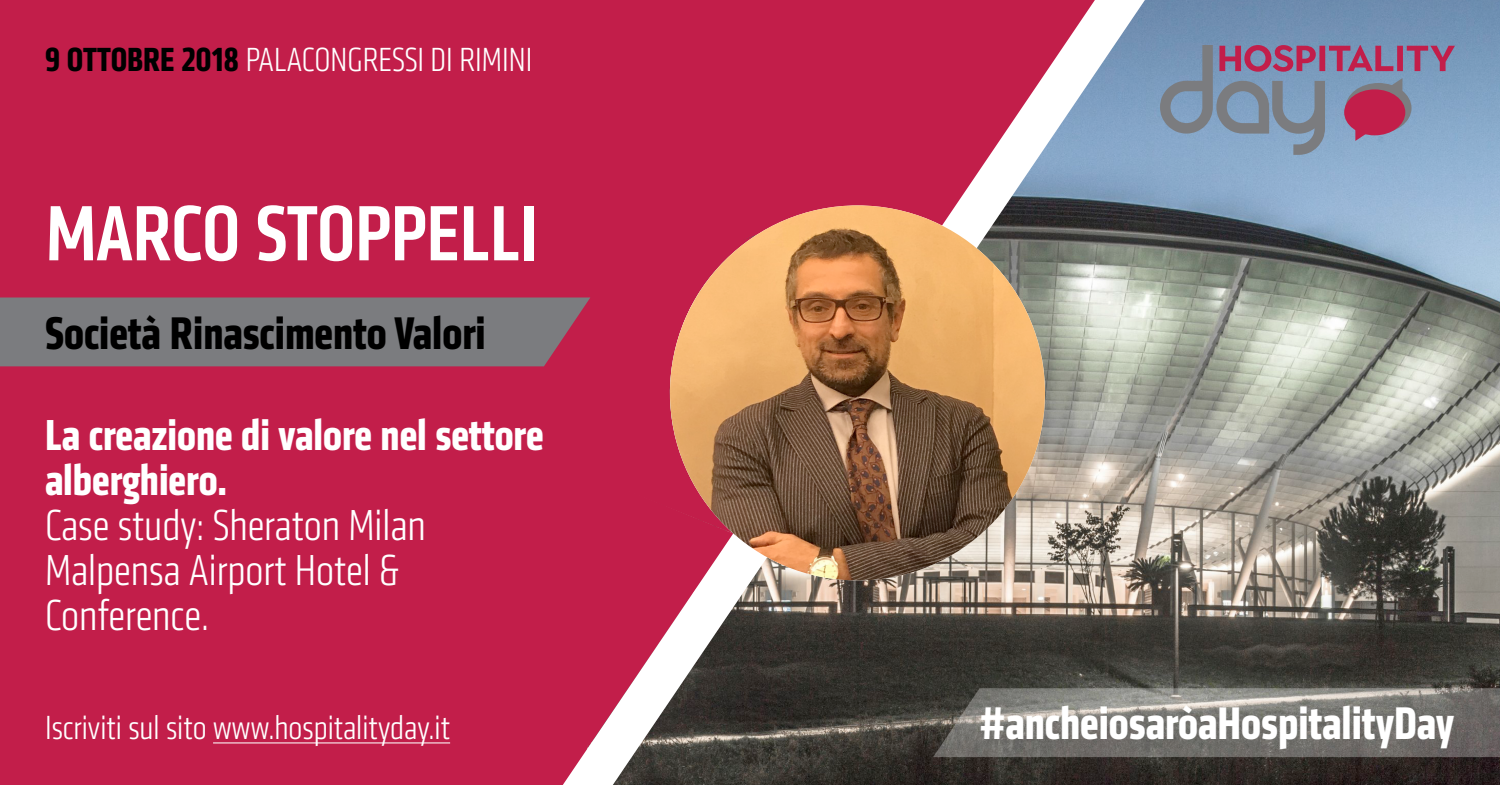
<style>
.page{position:relative;width:1500px;height:785px;background:#c21e4a}
.page>*{position:absolute;margin:0;border:0;box-sizing:border-box;transform-origin:0 0}
.t1{font:500 condensed 81.25px "Klavika";color:#fff}
.t2{font:700 condensed 47.5px "Klavika";color:#fff}
.t3{font:700 condensed 47.5px "Klavika";color:#000}
.t4{font:300 condensed 45px/45px "Klavika";color:#fff}
.t5{font:700 condensed 45px/45px "Klavika";color:#fff}
.t6{font:300 condensed 34.75px "Klavika";color:#fff}
.s1{font-weight:700;color:#000}
</style>
<div class="page">
<img style="left:1145px;top:0;width:355px;height:785px">
<svg style="left:563px;top:0;width:582px;height:785px"></svg>
<hr style="left:213px;top:742px;width:237px;height:1px;background:#fff">
<img style="left:670px;top:205px;width:375px;height:375px;border-radius:188px">
<svg style="left:933px;top:688px;width:567px;height:69px;background:#7a7873"></svg>
<div style="left:545px;top:178px;width:107px;height:296px;background:#c21e4a"></div>
<div style="left:0;top:298px;width:590px;height:68px;background:#7b7c7f"></div>
<svg style="left:1160px;top:45px;width:295px;height:110px;background:#858eab"></svg>
<div style="left:1344px;top:89px;width:61px;height:46px;background:#c21e4a;border-radius:50%"></div>
<p class="t6" style="left:45px;top:41px;width:489px"><span class="s1">9 OTTOBRE 2018</span> PALACONGRESSI DI RIMINI</p>
<h1 class="t1" style="left:46px;top:182px;width:494px">MARCO STOPPELLI</h1>
<h2 class="t3" style="left:45px;top:303px;width:442px">Società Rinascimento Valori</h2>
<p class="t5" style="left:45px;top:413px;width:500px">La creazione di valore nel settore alberghiero.</p>
<p class="t4" style="left:45px;top:503px;width:382px">Case study: Sheraton Milan<br>Malpensa Airport Hotel &amp;<br>Conference.</p>
<p class="t6" style="left:45px;top:709px;width:407px">Iscriviti sul sito www.hospitalityday.it</p>
<h2 class="t2" style="left:979px;top:693px;width:476px">#ancheiosaròaHospitalityDay</h2>
</div>
